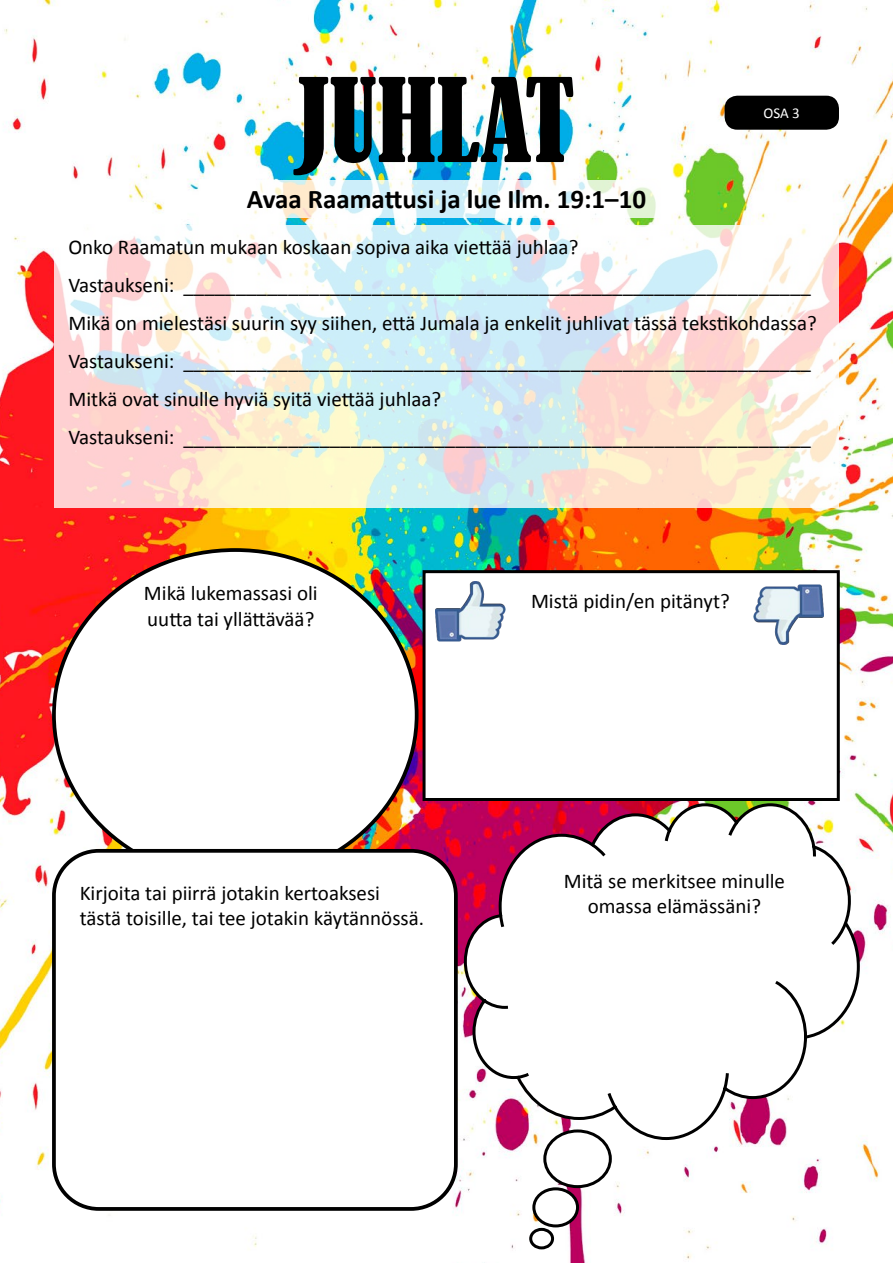
<style>
.page{position:relative;width:893px;height:1263px;background:#fff}
.page>*{position:absolute;margin:0;border:0;box-sizing:border-box;transform-origin:0 0}
.t1{font:condensed 108px "Bernard";color:#000}
.t2{font:700 27px "Calibri";color:#000}
.Paragraph_Style_1{font:21px/25.2px "Calibri";color:#000}
.t3{font:15px "Calibri";color:#fff}
</style>
<div class="page">
<img style="left:0;top:0;width:893px;height:1263px">
<svg style="left:462px;top:802px;width:399px;height:339px"></svg>
<svg style="left:481px;top:997px;width:30px;height:13px"></svg>
<svg style="left:515px;top:1070px;width:17px;height:10px"></svg>
<svg style="left:605px;top:1090px;width:14px;height:21px"></svg>
<svg style="left:721px;top:1070px;width:10px;height:21px"></svg>
<svg style="left:772px;top:978px;width:36px;height:62px"></svg>
<svg style="left:828px;top:919px;width:21px;height:29px"></svg>
<svg style="left:810px;top:843px;width:7px;height:16px"></svg>
<svg style="left:726px;top:818px;width:15px;height:21px"></svg>
<svg style="left:663px;top:826px;width:10px;height:18px"></svg>
<svg style="left:588px;top:841px;width:21px;height:19px"></svg>
<svg style="left:497px;top:912px;width:9px;height:18px"></svg>
<div style="left:545px;top:1131px;width:65px;height:55px;background:#fff;border-radius:50%"></div>
<div style="left:543px;top:1129px;width:69px;height:59px;border:3px solid #000;border-radius:50%"></div>
<div style="left:534px;top:1189px;width:43px;height:37px;background:#fff;border-radius:50%"></div>
<div style="left:532px;top:1187px;width:47px;height:40px;border:3px solid #000;border-radius:50%"></div>
<div style="left:531px;top:1229px;width:22px;height:19px;background:#fff;border-radius:50%"></div>
<div style="left:529px;top:1228px;width:25px;height:21px;border:3px solid #000;border-radius:50%"></div>
<div style="left:424px;top:572px;width:414px;height:227px;background:#fff"></div>
<div style="left:423px;top:570px;width:417px;height:231px;border:3px solid #000"></div>
<div style="left:54px;top:550px;width:363px;height:330px;background:#fff;border-radius:50%"></div>
<div style="left:54px;top:851px;width:402px;height:358px;background:#fff;border-radius:45px"></div>
<div style="left:52px;top:849px;width:406px;height:362px;border:4px solid #000;border-radius:45px"></div>
<img style="left:436px;top:582px;width:69px;height:59px">
<img style="left:753px;top:584px;width:70px;height:60px">
<svg style="left:224px;top:180px;width:444px;height:38px"></svg>
<svg style="left:54px;top:225px;width:785px;height:283px"></svg>
<div style="left:725px;top:96px;width:114px;height:34px;background:#000;border-radius:13px"></div>
<p class="t1" style="left:297px;top:58px;width:280px">JUHLAT</p>
<p class="t2" style="left:247px;top:182px;width:401px">Avaa Raamattusi ja lue Ilm. 19:1–10</p>
<p class="Paragraph_Style_1" style="left:68px;top:233px;width:511px">Onko Raamatun mukaan koskaan sopiva aika viettää juhlaa?</p>
<p class="Paragraph_Style_1" style="left:68px;top:271px;width:744px">Vastaukseni: ____________________________________________________________</p>
<p class="Paragraph_Style_1" style="left:68px;top:309px;width:750px">Mikä on mielestäsi suurin syy siihen, että Jumala ja enkelit juhlivat tässä tekstikohdassa?</p>
<p class="Paragraph_Style_1" style="left:68px;top:347px;width:744px">Vastaukseni: ____________________________________________________________</p>
<p class="Paragraph_Style_1" style="left:68px;top:385px;width:374px">Mitkä ovat sinulle hyviä syitä viettää juhlaa?</p>
<p class="Paragraph_Style_1" style="left:68px;top:423px;width:744px">Vastaukseni: ____________________________________________________________</p>
<p class="t3" style="left:763px;top:104px;width:38px">OSA 3</p>
<p class="Paragraph_Style_1" style="left:144px;top:580px;width:175px">Mikä lukemassasi oli uutta tai yllättävää?</p>
<p class="Paragraph_Style_1" style="left:531px;top:588px;width:200px">Mistä pidin/en pitänyt?</p>
<p class="Paragraph_Style_1" style="left:80px;top:880px;width:346px">Kirjoita tai piirrä jotakin kertoaksesi tästä toisille, tai tee jotakin käytännössä.</p>
<p class="Paragraph_Style_1" style="left:564px;top:867px;width:223px;text-align:center">Mitä se merkitsee minulle omassa elämässäni?</p>
</div>
